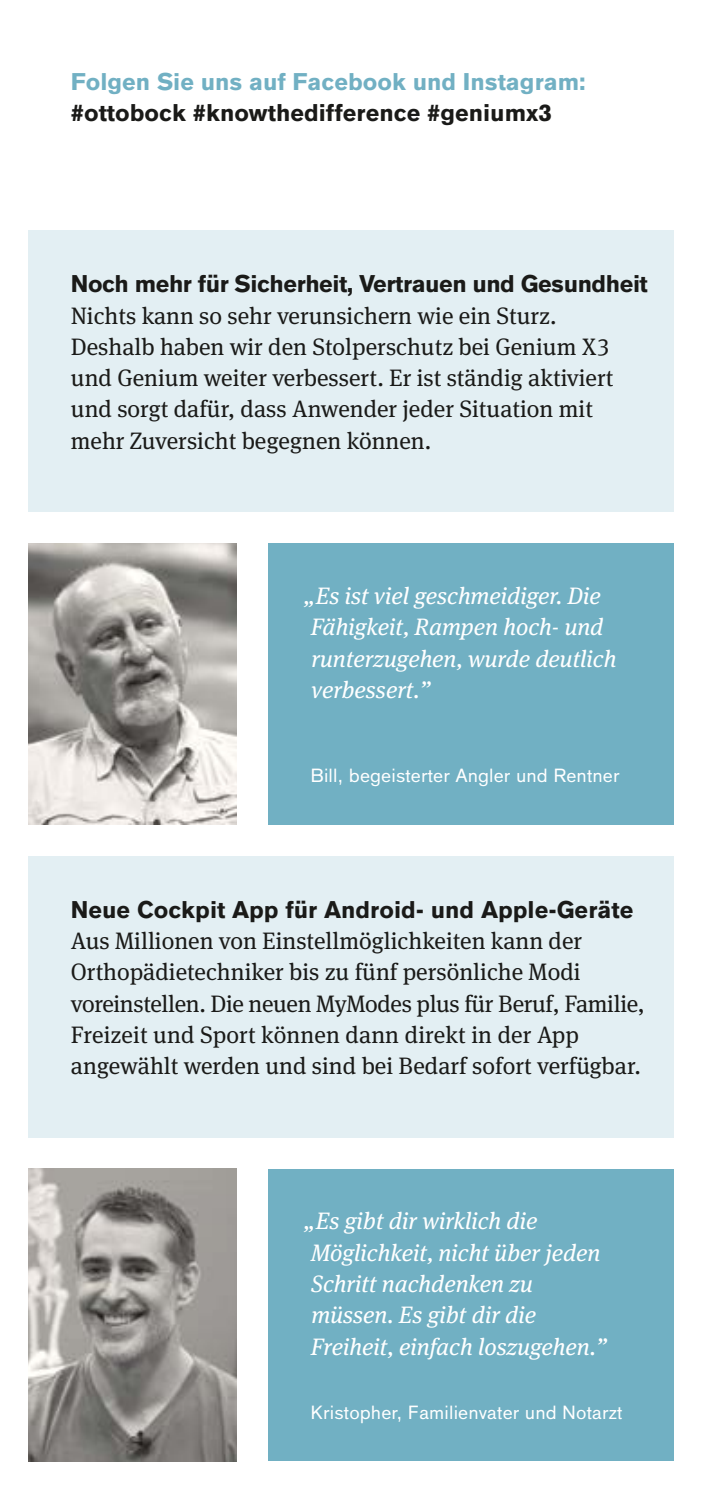
<style>
.page{position:relative;width:702px;height:1489px;background:#fff}
.page>*{position:absolute;margin:0;border:0;box-sizing:border-box;transform-origin:0 0}
.t1{font:23.75px/31.2px "OBO Serif";color:#1a1a18}
.t2{font:italic 23.75px/31.2px "OBO Serif";color:#fff}
.t3{font:700 23.75px "OBO Sans";color:#1a1a18}
.t4{font:700 23.75px "OBO Sans";letter-spacing:-.02em;color:#1a1a18}
.t5{font:700 23.75px "OBO Sans";color:#71b0c3}
.t6{font:18.75px "OBO Sans";letter-spacing:.005em;color:#fff}
</style>
<div class="page">
<div style="left:28px;top:231px;width:645px;height:281px;background:#e3eff3"></div>
<div style="left:268px;top:543px;width:405px;height:281px;background:#71b0c3"></div>
<div style="left:28px;top:856px;width:645px;height:281px;background:#e3eff3"></div>
<div style="left:268px;top:1168px;width:405px;height:292px;background:#71b0c3"></div>
<img style="left:28px;top:543px;width:209px;height:281px">
<img style="left:28px;top:1168px;width:209px;height:293px">
<p class="t5" style="left:71px;top:68px;width:516px">Folgen Sie uns auf Facebook und Instagram:</p>
<p class="t3" style="left:71px;top:99px;width:482px">#ottobock #knowthedifference #geniumx3</p>
<p class="t4" style="left:71px;top:270px;width:578px">Noch mehr für Sicherheit, Vertrauen und Gesundheit</p>
<p class="t1" style="left:71px;top:300px;width:544px">Nichts kann so sehr verunsichern wie ein Sturz.<br>Deshalb haben wir den Stolperschutz bei Genium X3 und Genium weiter verbessert. Er ist ständig aktiviert und sorgt dafür, dass Anwender jeder Situation mit mehr Zuversicht begegnen können.</p>
<p class="t2" style="left:304px;top:579px;width:314px">„Es ist viel geschmeidiger. Die<br>Fähigkeit, Rampen hoch- und runterzugehen, wurde deutlich verbessert.”</p>
<p class="t6" style="left:310px;top:764px;width:311px">Bill, begeisterter Angler und Rentner</p>
<p class="t3" style="left:71px;top:895px;width:564px">Neue Cockpit App für Android- und Apple-Geräte</p>
<p class="t1" style="left:71px;top:925px;width:575px">Aus Millionen von Einstellmöglichkeiten kann der Orthopädietechniker bis zu fünf persönliche Modi voreinstellen. Die neuen MyModes plus für Beruf, Familie, Freizeit und Sport können dann direkt in der App angewählt werden und sind bei Bedarf sofort verfügbar.</p>
<p class="t2" style="left:304px;top:1204px;width:304px">„Es gibt dir wirklich die<br>Möglichkeit, nicht über jeden<br>Schritt nachdenken zu müssen. Es gibt dir die<br>Freiheit, einfach loszugehen.”</p>
<p class="t6" style="left:310px;top:1401px;width:313px">Kristopher, Familienvater und Notarzt</p>
</div>
